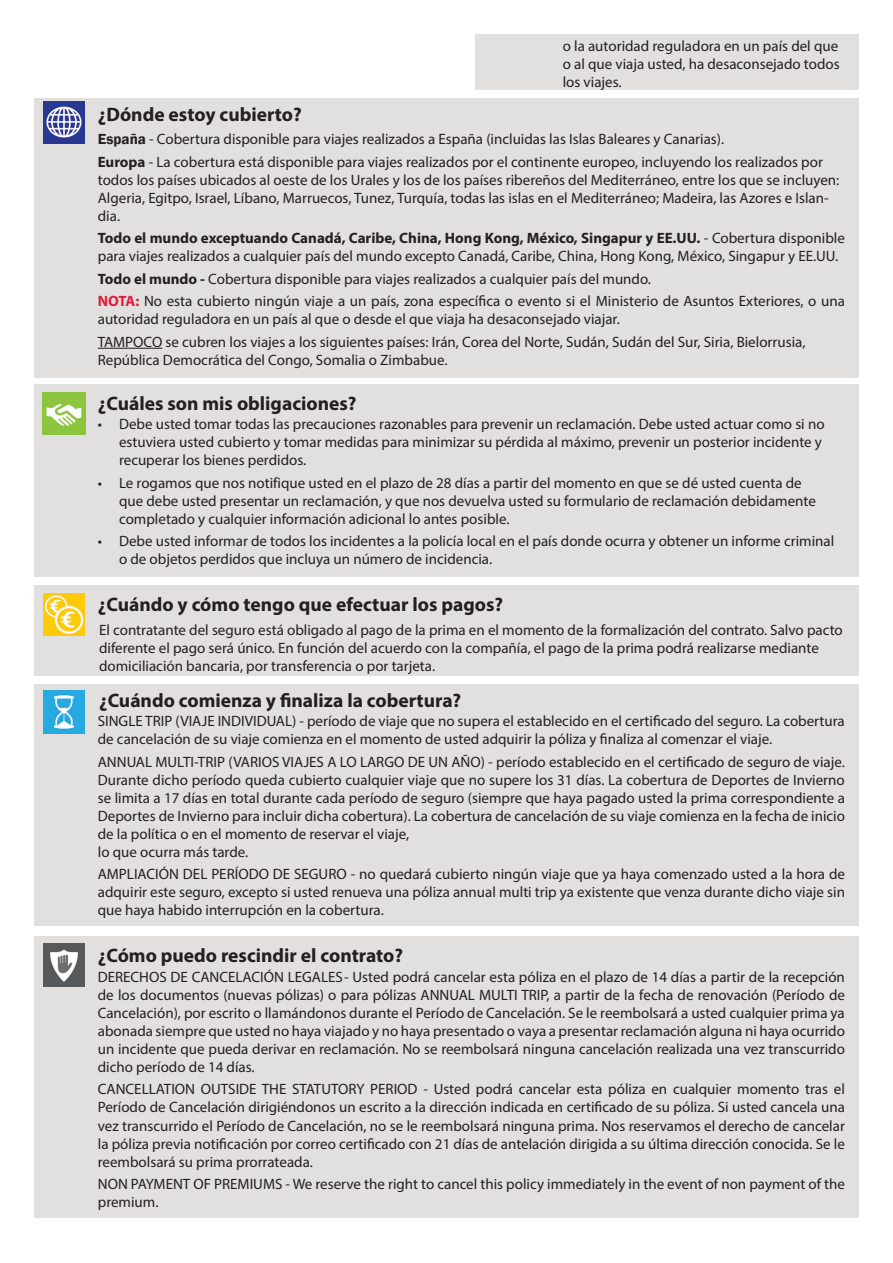
<style>
.page{position:relative;width:893px;height:1263px;background:#fff}
.page>*{position:absolute;margin:0;border:0;box-sizing:border-box;transform-origin:0 0}
.t1{font:700 19.5px "Myriad Pro";color:#231f20}
.Main_Text{font:15px/18px "Myriad Pro";color:#231f20}
.Main_text{font:15px/18px "Myriad Pro";color:#231f20}
.s1{font-family:"Franklin Gothic";font-weight:600}
.s2{font-weight:700}
.s3{font-weight:700;color:#e11b3d}
</style>
<div class="page">
<div style="left:34px;top:937px;width:825px;height:281px;background:#e2dfdf"></div>
<img style="left:43px;top:944px;width:41px;height:42px">
<div style="left:34px;top:685px;width:825px;height:241px;background:#e2dfdf"></div>
<img style="left:43px;top:690px;width:41px;height:43px">
<div style="left:34px;top:385px;width:825px;height:192px;background:#e2dfdf"></div>
<img style="left:43px;top:392px;width:42px;height:43px">
<div style="left:34px;top:586px;width:825px;height:90px;background:#e2dfdf"></div>
<img style="left:43px;top:593px;width:41px;height:43px">
<div style="left:34px;top:98px;width:825px;height:280px;background:#e2dfdf"></div>
<hr style="left:98px;top:348px;width:64px;height:1px;background:#231f20">
<img style="left:43px;top:101px;width:41px;height:43px">
<div style="left:475px;top:34px;width:384px;height:56px;background:#e2dfdf"></div>
<p class="Main_Text" style="left:563px;top:37px;width:278px;text-align:justify">o la autoridad reguladora en un país del que o al que viaja usted, ha desaconsejado todos los viajes.</p>
<p class="t1" style="left:98px;top:102px;width:206px">¿Dónde estoy cubierto?</p>
<p class="Main_text" style="left:98px;top:130px;width:628px"><span class="s1">España</span> - Cobertura disponible para viajes realizados a España (incluidas las Islas Baleares y Canarias).</p>
<p class="Main_text" style="left:98px;top:152px;width:743px"><span class="s2">Europa</span> - La cobertura está disponible para viajes realizados por el continente europeo, incluyendo los realizados por todos los países ubicados al oeste de los Urales y los de los países ribereños del Mediterráneo, entre los que se incluyen:<br>Algeria, Egitpo, Israel, Líbano, Marruecos, Tunez, Turquía, todas las islas en el Mediterráneo; Madeira, las Azores e Islan&shy;dia.</p>
<p class="Main_Text" style="left:98px;top:229px;width:749px"><span class="s2">Todo el mundo exceptuando Canadá, Caribe, China, Hong Kong, México, Singapur y EE.UU.</span> - Cobertura disponible para viajes realizados a cualquier país del mundo excepto Canadá, Caribe, China, Hong Kong, México, Singapur y EE.UU.</p>
<p class="Main_text" style="left:98px;top:269px;width:555px"><span class="s2">Todo el mundo -</span> Cobertura disponible para viajes realizados a cualquier país del mundo.</p>
<p class="Main_Text" style="left:98px;top:292px;width:749px"><span class="s3">NOTA:</span> No esta cubierto ningún viaje a un país, zona específica o evento si el Ministerio de Asuntos Exteriores, o una autoridad reguladora en un país al que o desde el que viaja ha desaconsejado viajar.</p>
<p class="Main_text" style="left:98px;top:332px;width:709px">TAMPOCO se cubren los viajes a los siguientes países: Irán, Corea del Norte, Sudán, Sudán del Sur, Siria, Bielorrusia,<br>República Democrática del Congo, Somalia o Zimbabue.</p>
<p class="t1" style="left:98px;top:391px;width:260px">¿Cuáles son mis obligaciones?</p>
<p class="Main_Text" style="left:119px;top:415px;width:707px;text-indent:-21px">• Debe usted tomar todas las precauciones razonables para prevenir un reclamación. Debe usted actuar como si no estuviera usted cubierto y tomar medidas para minimizar su pérdida al máximo, prevenir un posterior incidente y recuperar los bienes perdidos.</p>
<p class="Main_Text" style="left:119px;top:473px;width:698px;text-indent:-21px">• Le rogamos que nos notifique usted en el plazo de 28 días a partir del momento en que se dé usted cuenta de que debe usted presentar un reclamación, y que nos devuelva usted su formulario de reclamación debidamente completado y cualquier información adicional lo antes posible.</p>
<p class="Main_Text" style="left:119px;top:532px;width:717px;text-indent:-21px">• Debe usted informar de todos los incidentes a la policía local en el país donde ocurra y obtener un informe criminal o de objetos perdidos que incluya un número de incidencia.</p>
<p class="t1" style="left:98px;top:592px;width:407px">¿Cuándo y cómo tengo que efectuar los pagos?</p>
<p class="Main_text" style="left:99px;top:621px;width:745px">El contratante del seguro está obligado al pago de la prima en el momento de la formalización del contrato. Salvo pacto diferente el pago será único. En función del acuerdo con la compañía, el pago de la prima podrá realizarse mediante domiciliación bancaria, por transferencia o por tarjeta.</p>
<p class="t1" style="left:99px;top:688px;width:364px">¿Cuándo comienza y finaliza la cobertura?</p>
<p class="Main_Text" style="left:98px;top:712px;width:748px">SINGLE TRIP (VIAJE INDIVIDUAL) - período de viaje que no supera el establecido en el certificado del seguro. La cobertura de cancelación de su viaje comienza en el momento de usted adquirir la póliza y finaliza al comenzar el viaje.</p>
<p class="Main_Text" style="left:98px;top:752px;width:749px;text-align:justify">ANNUAL MULTI-TRIP (VARIOS VIAJES A LO LARGO DE UN AÑO) - período establecido en el certificado de seguro de viaje.<br>Durante dicho período queda cubierto cualquier viaje que no supere los 31 días. La cobertura de Deportes de Invierno se limita a 17 días en total durante cada período de seguro (siempre que haya pagado usted la prima correspondiente a Deportes de Invierno para incluir dicha cobertura). La cobertura de cancelación de su viaje comienza en la fecha de inicio de la política o en el momento de reservar el viaje,</p>
<p class="Main_Text" style="left:98px;top:842px;width:152px">lo que ocurra más tarde.</p>
<p class="Main_Text" style="left:98px;top:865px;width:749px;text-align:justify">AMPLIACIÓN DEL PERÍODO DE SEGURO - no quedará cubierto ningún viaje que ya haya comenzado usted a la hora de adquirir este seguro, excepto si usted renueva una póliza annual multi trip ya existente que venza durante dicho viaje sin que haya habido interrupción en la cobertura.</p>
<p class="t1" style="left:98px;top:942px;width:307px">¿Cómo puedo rescindir el contrato?</p>
<p class="Main_Text" style="left:98px;top:968px;width:749px;text-align:justify">DERECHOS DE CANCELACIÓN LEGALES- Usted podrá cancelar esta póliza en el plazo de 14 días a partir de la recepción de los documentos (nuevas pólizas) o para pólizas ANNUAL MULTI TRIP, a partir de la fecha de renovación (Período de Cancelación), por escrito o llamándonos durante el Período de Cancelación. Se le reembolsará a usted cualquier prima ya abonada siempre que usted no haya viajado y no haya presentado o vaya a presentar reclamación alguna ni haya ocurrido un incidente que pueda derivar en reclamación. No se reembolsará ninguna cancelación realizada una vez transcurrido dicho período de 14 días.</p>
<p class="Main_Text" style="left:98px;top:1080px;width:749px;text-align:justify">CANCELLATION OUTSIDE THE STATUTORY PERIOD - Usted podrá cancelar esta póliza en cualquier momento tras el Período de Cancelación dirigiéndonos un escrito a la dirección indicada en certificado de su póliza. Si usted cancela una vez transcurrido el Período de Cancelación, no se le reembolsará ninguna prima. Nos reservamos el derecho de cancelar la póliza previa notificación por correo certificado con 21 días de antelación dirigida a su última dirección conocida. Se le reembolsará su prima prorrateada.</p>
<p class="Main_Text" style="left:98px;top:1175px;width:749px">NON PAYMENT OF PREMIUMS - We reserve the right to cancel this policy immediately in the event of non payment of the premium.</p>
</div>
